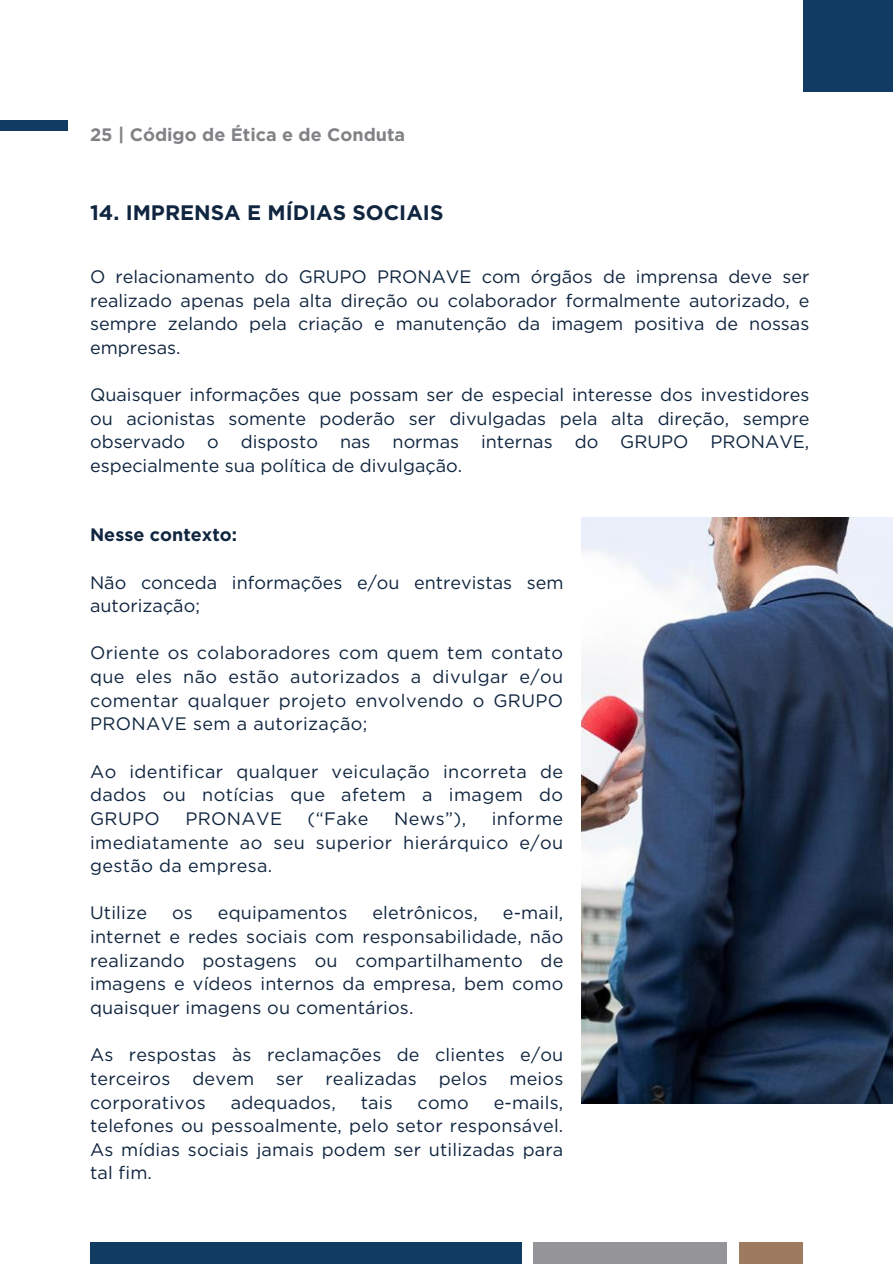
<style>
.page{position:relative;width:893px;height:1264px;background:#fff}
.page>*{position:absolute;margin:0;border:0;box-sizing:border-box;transform-origin:0 0}
.t1{font:700 21px "Gotham";color:#10253f}
.t2{font:18px/23.7px "Gotham";letter-spacing:.01em;color:#10253f;text-align:justify}
.t3{font:700 18px "Gotham";color:#808285}
.t4{font:700 18px "Gotham";color:#10253f}
</style>
<div class="page">
<img style="left:581px;top:518px;width:311px;height:584px">
<div style="left:0;top:120px;width:67px;height:10px;background:#123b63"></div>
<div style="left:532px;top:1242px;width:194px;height:21px;background:#949499"></div>
<div style="left:739px;top:1242px;width:63px;height:21px;background:#9c7b5e"></div>
<div style="left:90px;top:1242px;width:431px;height:21px;background:#123b63"></div>
<div style="left:803px;top:0;width:89px;height:91px;background:#123b63"></div>
<p class="t3" style="left:90px;top:124px;width:316px">25 | Código de Ética e de Conduta</p>
<p class="t1" style="left:90px;top:200px;width:355px">14. IMPRENSA E MÍDIAS SOCIAIS</p>
<p class="t2" style="left:90px;top:264px;width:720px">O relacionamento do GRUPO PRONAVE com órgãos de imprensa deve ser realizado apenas pela alta direção ou colaborador formalmente autorizado, e sempre zelando pela criação e manutenção da imagem positiva de nossas empresas.</p>
<p class="t2" style="left:90px;top:383px;width:720px">Quaisquer informações que possam ser de especial interesse dos investidores ou acionistas somente poderão ser divulgadas pela alta direção, sempre observado o disposto nas normas internas do GRUPO PRONAVE, especialmente sua política de divulgação.</p>
<h2 class="t4" style="left:90px;top:524px;width:148px">Nesse contexto:</h2>
<h1 class="t2" style="left:90px;top:570px;width:474px">Não conceda informações e/ou entrevistas sem autorização;</h1>
<p class="t2" style="left:90px;top:641px;width:474px">Oriente os colaboradores com quem tem contato que eles não estão autorizados a divulgar e/ou comentar qualquer projeto envolvendo o GRUPO PRONAVE sem a autorização;</p>
<p class="t2" style="left:90px;top:759px;width:474px">Ao identificar qualquer veiculação incorreta de dados ou notícias que afetem a imagem do GRUPO</p>
<p class="t2" style="left:90px;top:806px;width:474px;text-indent:401px">informe imediatamente ao seu superior hierárquico e/ou gestão da empresa.</p>
<h2 class="t2" style="left:90px;top:901px;width:58px">Utilize</h2>
<h2 class="t2" style="left:172px;top:901px;width:22px">os</h2>
<h2 class="t2" style="left:218px;top:901px;width:131px">equipamentos</h2>
<h2 class="t2" style="left:372px;top:901px;width:107px">eletrônicos,</h2>
<p class="t2" style="left:185px;top:806px;width:98px">PRONAVE</p>
<p class="t2" style="left:307px;top:806px;width:62px">(“Fake</p>
<p class="t2" style="left:394px;top:806px;width:73px">News”),</p>
<h2 class="t2" style="left:90px;top:901px;width:474px;text-indent:412px">e-mail, internet e redes sociais com responsabilidade, não realizando postagens ou compartilhamento de imagens e vídeos internos da empresa, bem como quaisquer imagens ou comentários.</h2>
<p class="t2" style="left:90px;top:1042px;width:474px">As respostas às reclamações de clientes e/ou terceiros devem ser realizadas pelos meios corporativos</p>
<p class="t2" style="left:90px;top:1090px;width:474px;text-indent:403px">e-mails, telefones ou pessoalmente, pelo setor responsável.<br>As mídias sociais jamais podem ser utilizadas para tal fim.</p>
<p class="t2" style="left:230px;top:1090px;width:107px">adequados,</p>
<p class="t2" style="left:360px;top:1090px;width:33px">tais</p>
<p class="t2" style="left:417px;top:1090px;width:53px">como</p>
</div>
